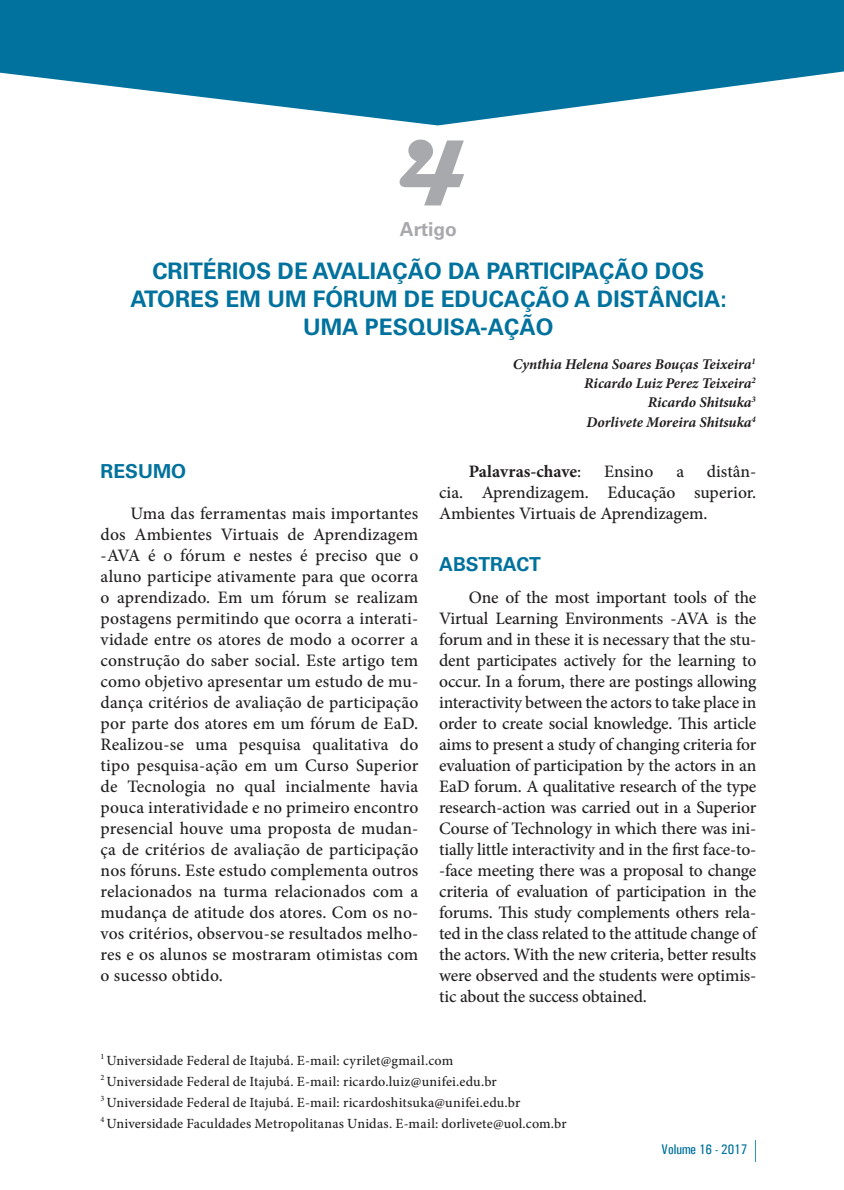
<style>
.page{position:relative;width:844px;height:1190px;background:#fff}
.page>*{position:absolute;margin:0;border:0;box-sizing:border-box;transform-origin:0 0}
.t1{font:700 94.5px "Magneto";color:#a8a9ad}
.t2{font:700 22.75px/28px "Univers";color:#00729d;text-align:center}
.t3{font:700 19.25px "Univers";color:#00729d}
.t4{font:700 19.25px "Univers";color:#a8a9ad}
.t5{font:500 17.5px/21px "Minion Pro";letter-spacing:-.005em;color:#231f20;text-align:justify}
.t6{font:700 17.5px "Minion Pro";color:#231f20}
.t7{font:italic 700 14.88px/19.2px "Minion Pro";letter-spacing:-.005em;color:#231f20;text-align:right}
.t8{font:500 14px "Minion Pro";letter-spacing:.01em;color:#231f20}
.t9{font:500 14px "Univers Condensed";color:#00729d}
.t10{font:500 8.22px "Minion Pro";color:#231f20}
.s1{font-weight:500}
</style>
<div class="page">
<svg style="left:755px;top:1140px;width:1px;height:20px"></svg>
<svg style="left:0;top:0;width:843px;height:125px;fill:#00729d"></svg>
<h1 class="t1" style="left:397px;top:120px;width:74px">4</h1>
<p class="t4" style="left:399px;top:218px;width:58px">Artigo</p>
<h2 class="t2" style="left:130px;top:257px;width:597px">CRITÉRIOS DE AVALIAÇÃO DA PARTICIPAÇÃO DOS<br>ATORES EM UM FÓRUM DE EDUCAÇÃO A DISTÂNCIA:<br>UMA PESQUISA-AÇÃO</h2>
<p class="t7" style="left:513px;top:354px;width:244px">Cynthia Helena Soares Bouças Teixeira<sup>1<br></sup>Ricardo Luiz Perez Teixeira<sup>2<br></sup>Ricardo Shitsuka<sup>3<br></sup>Dorlivete Moreira Shitsuka<sup>4</sup></p>
<p class="t3" style="left:101px;top:460px;width:87px">RESUMO</p>
<p class="t5" style="left:101px;top:503px;width:319px;text-indent:30px">Uma das ferramentas mais importantes dos Ambientes Virtuais de Aprendizagem -AVA é o fórum e nestes é preciso que o aluno participe ativamente para que ocorra o aprendizado. Em um fórum se realizam postagens permitindo que ocorra a interati&shy;vidade entre os atores de modo a ocorrer a construção do saber social. Este artigo tem como objetivo apresentar um estudo de mu&shy;dança critérios de avaliação de participação por parte dos atores em um fórum de EaD.<br>Realizou-se uma pesquisa qualitativa do tipo pesquisa-ação em um Curso Superior de Tecnologia no qual incialmente havia pouca interatividade e no primeiro encontro presencial houve uma proposta de mudan&shy;ça de critérios de avaliação de participação nos fóruns. Este estudo complementa outros relacionados na turma relacionados com a mudança de atitude dos atores. Com os no&shy;vos critérios, observou-se resultados melho&shy;res e os alunos se mostraram otimistas com o sucesso obtido.</p>
<p class="t5" style="left:439px;top:461px;width:319px;text-indent:268px">distân&shy;cia. Aprendizagem. Educação superior.<br>Ambientes Virtuais de Aprendizagem.</p>
<p class="t3" style="left:439px;top:552px;width:103px">ABSTRACT</p>
<p class="t5" style="left:439px;top:587px;width:319px;text-indent:30px">One of the most important tools of the Virtual Learning Environments -AVA is the forum and in these it is necessary that the stu&shy;dent participates actively for the learning to occur. In a forum, there are postings allowing interactivity between the actors to take place in order to create social knowledge.</p>
<p class="t6" style="left:469px;top:459px;width:114px">Palavras-chave<span class="s1">:</span></p>
<p class="t5" style="left:604px;top:461px;width:51px">Ensino</p>
<p class="t5" style="left:676px;top:461px;width:9px">a</p>
<p class="t5" style="left:439px;top:713px;width:319px;text-indent:257px">is article aims to present a study of changing criteria for evaluation of participation by the actors in an EaD forum. A qualitative research of the type research-action was carried out in a Superior Course of Technology in which there was ini&shy;tially little interactivity and in the rst face-to--face meeting there was a proposal to change criteria of evaluation of participation in the forums.</p>
<p class="t5" style="left:439px;top:902px;width:319px;text-indent:78px">is study complements others rela&shy;ted in the class related to the attitude change of the actors. With the new criteria, better results were observed and the students were optimis&shy;tic about the success obtained.</p>
<p class="t10" style="left:101px;top:1050px;width:5px">1</p>
<p class="t8" style="left:106px;top:1051px;width:348px">Universidade Federal de Itajubá. E-mail: cyrilet@gmail.com</p>
<p class="t10" style="left:101px;top:1071px;width:5px">2</p>
<p class="t8" style="left:106px;top:1072px;width:392px">Universidade Federal de Itajubá. E-mail: ricardo.luiz@unifei.edu.br</p>
<p class="t10" style="left:101px;top:1092px;width:5px">3</p>
<p class="t8" style="left:106px;top:1093px;width:415px">Universidade Federal de Itajubá. E-mail: ricardoshitsuka@unifei.edu.br</p>
<p class="t10" style="left:101px;top:1113px;width:5px">4</p>
<p class="t8" style="left:106px;top:1114px;width:462px">Universidade Faculdades Metropolitanas Unidas. E-mail: dorlivete@uol.com.br</p>
<p class="t9" style="left:661px;top:1140px;width:87px">Volume 16 - 2017</p>
</div>
